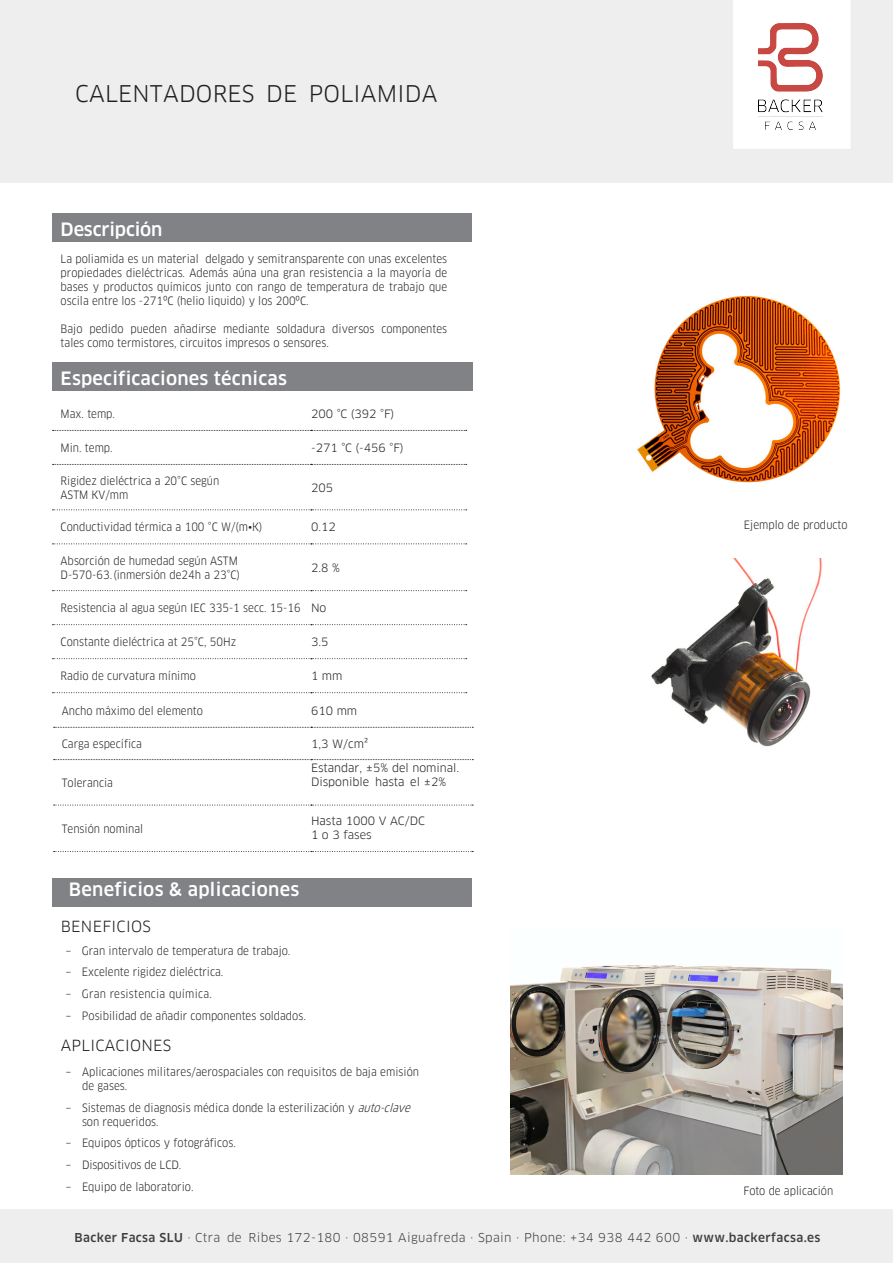
<style>
.page{position:relative;width:893px;height:1263px;background:#fff}
.page>*{position:absolute;margin:0;border:0;box-sizing:border-box;transform-origin:0 0}
.t1{font:22.5px "Clan Pro";letter-spacing:.01em;color:#231f20}
.t2{font:500 18px "Clan Pro";letter-spacing:.01em;color:#fff}
.t3{font:500 18px "Clan Pro";letter-spacing:-.01em;color:#fff}
.t4{font:15px "Clan Pro";letter-spacing:.02em;color:#231f20}
.t5{font:12px "Clan Pro";letter-spacing:.03em;color:#3e3e3f}
.tabtext_rad_1{font:condensed 11.25px/14px "Clan Pro";color:#231f20}
.t6{font:11.25px/14px "Clan Pro";color:#231f20}
.tabtext_rad_1-2{font:condensed 11.25px "Clan Pro";letter-spacing:.02em;color:#231f20}
.s1{font-stretch:normal}
.s2{font-style:italic}
.s3{font-weight:500}
</style>
<div class="page">
<div style="left:0;top:1209px;width:893px;height:54px;background:#eeeeef"></div>
<div style="left:0;top:0;width:893px;height:182px;background:#eeeeef"></div>
<img style="left:637px;top:295px;width:204px;height:188px">
<div style="left:52px;top:213px;width:420px;height:28px;background:#808285"></div>
<div style="left:52px;top:362px;width:421px;height:29px;background:#808285"></div>
<svg style="left:53px;top:509px;width:414px;height:1px"></svg>
<svg style="left:53px;top:543px;width:414px;height:1px"></svg>
<svg style="left:53px;top:590px;width:414px;height:1px"></svg>
<svg style="left:53px;top:624px;width:414px;height:1px"></svg>
<svg style="left:53px;top:658px;width:414px;height:1px"></svg>
<svg style="left:53px;top:692px;width:414px;height:1px"></svg>
<svg style="left:53px;top:430px;width:414px;height:1px"></svg>
<svg style="left:53px;top:464px;width:414px;height:1px"></svg>
<div style="left:52px;top:878px;width:420px;height:29px;background:#808285"></div>
<svg style="left:54px;top:805px;width:419px;height:1px"></svg>
<svg style="left:54px;top:851px;width:419px;height:1px"></svg>
<svg style="left:54px;top:727px;width:419px;height:1px"></svg>
<svg style="left:54px;top:759px;width:419px;height:1px"></svg>
<img style="left:510px;top:965px;width:332px;height:209px">
<img style="left:651px;top:559px;width:171px;height:188px">
<div style="left:733px;top:0;width:117px;height:149px;background:#fff"></div>
<img style="left:759px;top:23px;width:63px;height:106px">
<h1 class="t1" style="left:75px;top:80px;width:364px">CALENTADORES DE POLIAMIDA</h1>
<h2 class="t3" style="left:61px;top:219px;width:103px">Descripción</h2>
<p class="tabtext_rad_1" style="left:61px;top:252px;width:388px;text-align:justify">La poliamida es un material delgado y semitransparente con unas excelentes propiedades dieléctricas. Además aúna una gran resistencia a la mayoría de bases y productos químicos junto con rango de temperatura de trabajo que oscila entre los -271ºC (helio liquido) y los 200ºC.</p>
<p class="tabtext_rad_1" style="left:61px;top:322px;width:388px">Bajo pedido pueden añadirse mediante soldadura diversos componentes tales como termistores, circuitos impresos o sensores.</p>
<h2 class="t2" style="left:61px;top:368px;width:228px">Especificaciones técnicas</h2>
<p class="tabtext_rad_1" style="left:61px;top:407px;width:56px">Max. temp.</p>
<p class="t6" style="left:311px;top:406px;width:85px">200 °C (392 °F)</p>
<p class="tabtext_rad_1" style="left:61px;top:441px;width:54px">Min. temp.</p>
<p class="t6" style="left:311px;top:441px;width:94px">-271 °C (-456 °F)</p>
<p class="tabtext_rad_1" style="left:61px;top:473px;width:160px">Rigidez dieléctrica a 20°C según<br>ASTM KV/mm</p>
<p class="t6" style="left:311px;top:480px;width:24px">205</p>
<p class="tabtext_rad_1" style="left:61px;top:520px;width:203px">Conductividad térmica a 100 °C W/(m•K)</p>
<p class="t6" style="left:311px;top:520px;width:26px">0.12</p>
<p class="tabtext_rad_1" style="left:61px;top:554px;width:181px">Absorción de humedad según ASTM<br>D-570-63. (inmersión de24h a 23°C)</p>
<p class="t6" style="left:311px;top:561px;width:30px">2.8 %</p>
<p class="tabtext_rad_1" style="left:61px;top:601px;width:267px">Resistencia al agua según IEC 335-1 secc. 15-16 <span class="s1">No</span></p>
<p class="tabtext_rad_1" style="left:61px;top:635px;width:177px">Constante dieléctrica at 25°C, 50Hz</p>
<p class="t6" style="left:311px;top:635px;width:19px">3.5</p>
<p class="tabtext_rad_1" style="left:61px;top:669px;width:137px">Radio de curvatura mínimo</p>
<p class="t6" style="left:311px;top:669px;width:33px">1 mm</p>
<p class="tabtext_rad_1" style="left:62px;top:703px;width:143px">Ancho máximo del elemento</p>
<p class="t6" style="left:311px;top:703px;width:48px">610 mm</p>
<p class="tabtext_rad_1" style="left:62px;top:737px;width:82px">Carga específica</p>
<p class="t6" style="left:311px;top:737px;width:58px">1,3 W/cm²</p>
<p class="tabtext_rad_1" style="left:62px;top:776px;width:53px">Tolerancia</p>
<p class="t6" style="left:311px;top:761px;width:150px">Estandar, ±5% del nominal.<br>Disponible hasta el ±2%</p>
<p class="tabtext_rad_1" style="left:62px;top:822px;width:83px">Tensión nominal</p>
<p class="t6" style="left:311px;top:814px;width:115px">Hasta 1000 V AC/DC<br>1 o 3 fases</p>
<h2 class="t2" style="left:69px;top:879px;width:232px">Beneficios &amp; aplicaciones</h2>
<h3 class="t4" style="left:61px;top:918px;width:92px">BENEFICIOS</h3>
<p class="tabtext_rad_1" style="left:65px;top:943px;width:226px"><span class="s1">–</span> Gran intervalo de temperatura de trabajo.</p>
<p class="tabtext_rad_1" style="left:65px;top:965px;width:159px"><span class="s1">–</span> Excelente rigidez dieléctrica.</p>
<p class="tabtext_rad_1-2" style="left:65px;top:987px;width:148px"><span class="s1">–</span> Gran resistencia química.</p>
<p class="tabtext_rad_1" style="left:65px;top:1009px;width:242px"><span class="s1">–</span> Posibilidad de añadir componentes soldados.</p>
<h3 class="t4" style="left:61px;top:1036px;width:112px">APLICACIONES</h3>
<p class="tabtext_rad_1" style="left:82px;top:1065px;width:339px;text-indent:-16px"><span class="s1">–</span> Aplicaciones militares/aerospaciales con requisitos de baja emisión de gases.</p>
<p class="tabtext_rad_1" style="left:82px;top:1101px;width:333px;text-indent:-16px"><span class="s1">–</span> Sistemas de diagnosis médica donde la esterilización y <span class="s2">auto-clave </span>son requeridos.</p>
<p class="tabtext_rad_1" style="left:65px;top:1136px;width:172px"><span class="s1">–</span> Equipos ópticos y fotográficos.</p>
<p class="tabtext_rad_1" style="left:65px;top:1158px;width:117px"><span class="s1">–</span> Dispositivos de LCD.</p>
<p class="tabtext_rad_1" style="left:65px;top:1180px;width:130px"><span class="s1">–</span> Equipo de laboratorio.</p>
<p class="tabtext_rad_1" style="left:744px;top:518px;width:105px">Ejemplo de producto</p>
<p class="tabtext_rad_1" style="left:743px;top:1183px;width:91px">Foto de aplicación</p>
<p class="t5" style="left:75px;top:1231px;width:747px"><span class="s3">Backer Facsa SLU</span> · Ctra de Ribes 172-180 · 08591 Aiguafreda · Spain · Phone: +34 938 442 600 · <span class="s3">www.backerfacsa.es</span></p>
</div>
